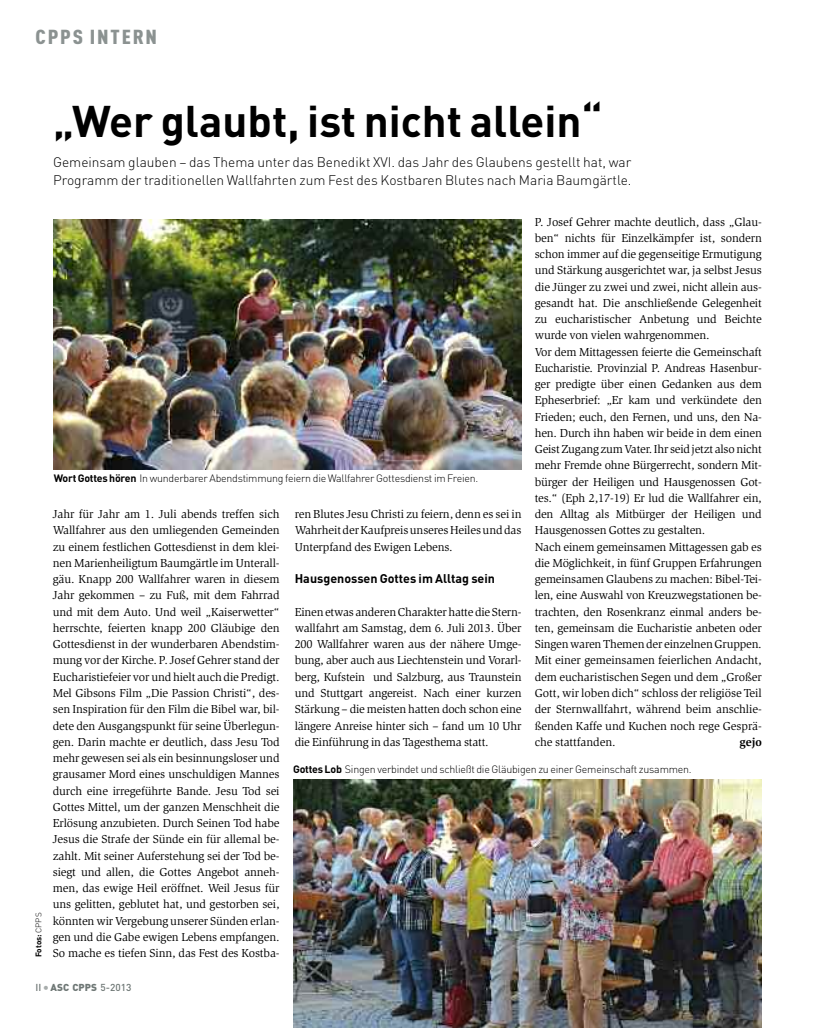
<style>
.page{position:relative;width:815px;height:1028px;background:#fff}
.page>*{position:absolute;margin:0;border:0;box-sizing:border-box;transform-origin:0 0}
.t1{font:700 43.75px "DIN Pro";color:#000}
.t2{font:900 20px "DIN Cond";letter-spacing:.085em;color:#8b9291;scale:1.1 1}
.t3{font:300 13.75px/18.8px "DIN Pro";color:#000}
.t4{font:700 12.5px "DIN Pro";color:#000}
.t5{font:11.88px/16.2px "Slimbach Std";letter-spacing:-.015em;color:#000;text-align:justify}
.t6{font:700 11.88px "Slimbach Std";color:#000}
.t7{font:300 10.62px "DIN Pro";letter-spacing:-.02em;color:#000}
.t8{font:500 10px "DIN Pro";color:#6e7775}
.t9{font:700 8.12px "DIN Pro";color:#000}
.s1{font-weight:300}
.s2{font-weight:700}
.s3{font-size:12.5px;color:#a8adac}
.s4{font-weight:900}
</style>
<div class="page">
<img style="left:53px;top:220px;width:469px;height:249px">
<img style="left:293px;top:780px;width:469px;height:248px">
<h2 class="t2" style="left:35px;top:24px;width:112px">CPPS INTERN</h2>
<h1 class="t1" style="left:53px;top:95px;width:551px">„Wer glaubt, ist nicht allein“</h1>
<p class="t3" style="left:53px;top:152px;width:580px">Gemeinsam glauben – das Thema unter das Benedikt XVI. das Jahr des Glaubens gestellt hat, war<br>Programm der traditionellen Wallfahrten zum Fest des Kostbaren Blutes nach Maria Baumgärtle.</p>
<p class="t9" style="left:34px;top:957px;width:46px;rotate:-90deg">Fotos: <span class="s1">CPPS</span></p>
<p class="t5" style="left:535px;top:214px;width:229px;text-align:left">P. Josef Gehrer machte deutlich, dass „Glau&shy;ben“ nichts für Einzelkämpfer ist, sondern schon immer auf die gegenseitige Ermutigung und Stärkung ausgerichtet war, ja selbst Jesus die Jünger zu zwei und zwei, nicht allein aus&shy;gesandt hat. Die anschließende Gelegenheit zu eucharistischer Anbetung und Beichte wurde von vielen wahrgenommen.<br>Vor dem Mittagessen feierte die Gemeinschaft Eucharistie. Provinzial P. Andreas Hasenbur&shy;ger predigte über einen Gedanken aus dem Epheserbrief: „Er kam und verkündete den Frieden; euch, den Fernen, und uns, den Na&shy;hen. Durch ihn haben wir beide in dem einen GeistZugang zumVater.Ihr seidjetzt alsonicht mehr Fremde ohne Bürgerrecht, sondern Mit&shy;bürger der Heiligen und Hausgenossen Got&shy;tes.“ (Eph 2,17-19) Er lud die Wallfahrer ein, den Alltag als Mitbürger der Heiligen und Hausgenossen Gottes zu gestalten.<br>Nach einem gemeinsamen Mittagessen gab es die Möglichkeit, in fünf Gruppen Erfahrungen gemeinsamen Glaubens zu machen: Bibel-Tei&shy;len, eine Auswahl von Kreuzwegstationen be&shy;trachten, den Rosenkranz einmal anders be&shy;ten, gemeinsam die Eucharistie anbeten oder Singen waren Themen der einzelnen Gruppen.<br>Mit einer gemeinsamen feierlichen Andacht, dem eucharistischen Segen und dem „Großer Gott, wir loben dich“ schloss der religiöse Teil der Sternwallfahrt, während beim anschlie&shy;ßenden Kaffe und Kuchen noch rege Gesprä&shy;che stattfanden.</p>
<p class="t7" style="left:54px;top:472px;width:426px"><span class="s2">WortGotteshören</span> In wunderbarer Abendstimmung feiern die Wallfahrer Gottesdienst im Freien.</p>
<p class="t5" style="left:53px;top:507px;width:228px">Jahr für Jahr am 1. Juli abends treffen sich Wallfahrer aus den umliegenden Gemeinden zu einem festlichen Gottesdienst in dem klei&shy;nen Marienheiligtum Baumgärtle im Unterall&shy;gäu. Knapp 200 Wallfahrer waren in diesem Jahr gekommen – zu Fuß, mit dem Fahrrad und mit dem Auto. Und weil „Kaiserwetter“ herrschte, feierten knapp 200 Gläubige den Gottesdienst in der wunderbaren Abendstim&shy;mung vor der Kirche. P. Josef Gehrer stand der Eucharistiefeier vor und hielt auch die Predigt.<br>Mel Gibsons Film „Die Passion Christi“, des&shy;sen Inspiration für den Film die Bibel war, bil&shy;dete den Ausgangspunkt für seine Überlegun&shy;gen. Darin machte er deutlich, dass Jesu Tod mehr gewesen sei als ein besinnungsloser und grausamer Mord eines unschuldigen Mannes durch eine irregeführte Bande. Jesu Tod sei Gottes Mittel, um der ganzen Menschheit die Erlösung anzubieten. Durch Seinen Tod habe Jesus die Strafe der Sünde ein für allemal be&shy;zahlt. Mit seiner Auferstehung sei der Tod be&shy;siegt und allen, die Gottes Angebot anneh&shy;men, das ewige Heil eröffnet. Weil Jesus für uns gelitten, geblutet hat, und gestorben sei, könnten wir Vergebung unserer Sünden erlan&shy;gen und die Gabe ewigen Lebens empfangen.<br>So mache es tiefen Sinn, das Fest des Kostba-</p>
<p class="t5" style="left:295px;top:507px;width:228px">ren Blutes Jesu Christi zu feiern, denn es sei in WahrheitderKaufpreisunseresHeilesunddas Unterpfand des Ewigen Lebens.</p>
<p class="t4" style="left:295px;top:571px;width:202px">Hausgenossen Gottes im Alltag sein</p>
<p class="t5" style="left:295px;top:604px;width:228px">Einenetwas anderenCharakterhattedie Stern&shy;wallfahrt am Samstag, dem 6. Juli 2013. Über 200 Wallfahrer waren aus der nähere Umge&shy;bung, aber auch aus Liechtenstein und Vorarl&shy;berg, Kufstein und Salzburg, aus Traunstein und Stuttgart angereist. Nach einer kurzen Stärkung – die meisten hatten doch schon eine längere Anreise hinter sich – fand um 10 Uhr die Einführung in das Tagesthema statt.</p>
<p class="t6" style="left:740px;top:737px;width:24px">gejo</p>
<p class="t7" style="left:293px;top:763px;width:400px"><span class="s2">GottesLob</span> Singen verbindet und schließt die Gläubigen zu einer Gemeinschaft zusammen.</p>
<p class="t8" style="left:35px;top:982px;width:98px">II<span class="s3">•</span><span class="s4">ASC CPPS</span> 5-2013</p>
</div>
